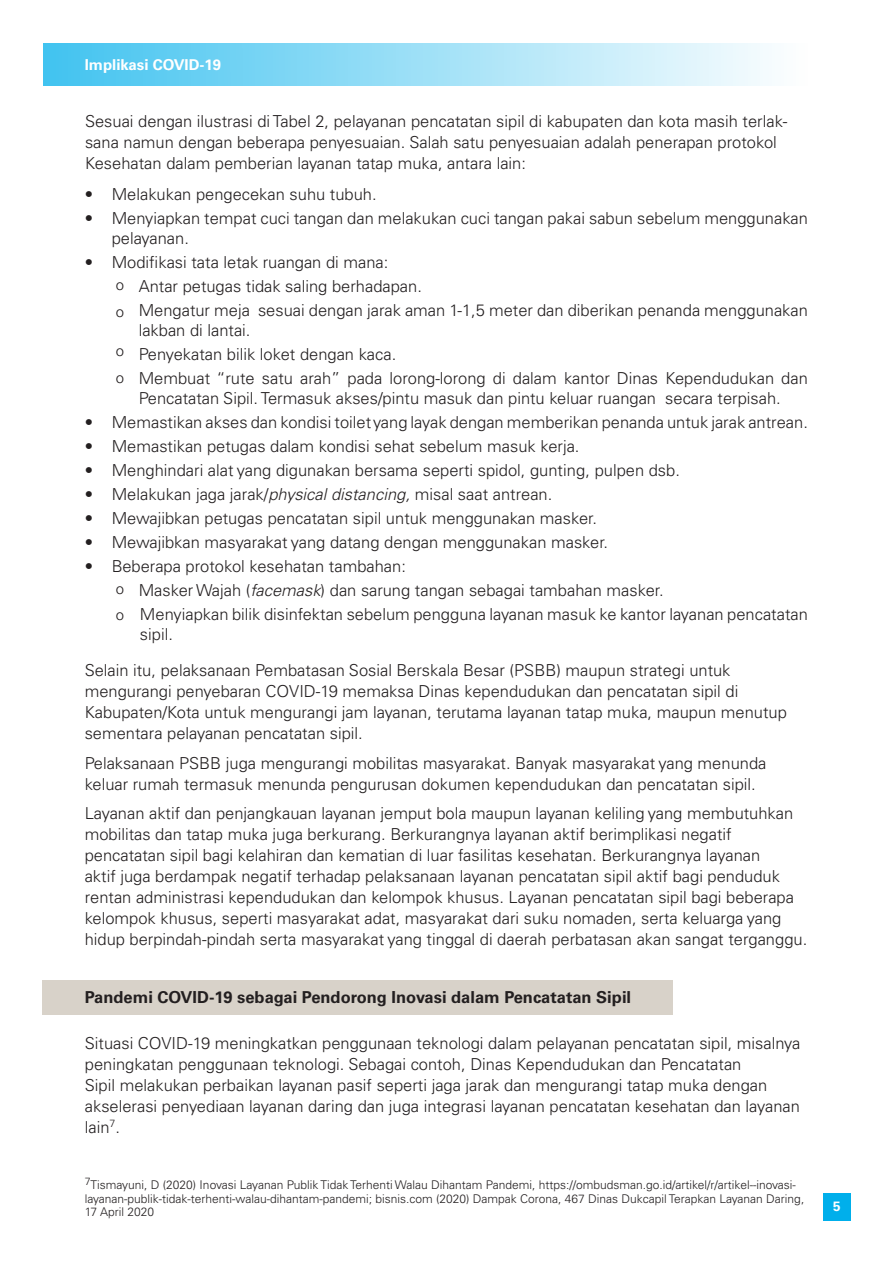
<style>
.page{position:relative;width:893px;height:1263px;background:#fff}
.page>*{position:absolute;margin:0;border:0;box-sizing:border-box;transform-origin:0 0}
.Isi{font:300 16.5px/21px "Univers LT Pro 45";color:#231f20}
.Sub_Judul{font:700 16.5px "Univers LT Pro 65";color:#231f20}
.t1{font:700 15px "Univers LT Pro 65";color:#fff}
.Isi-2{font:300 15px "Univers LT Pro 45";color:#231f20}
.t2{font:700 13.5px "Univers LT Pro 65";color:#fff}
.Isi-3{font:300 12px/13.5px "Univers LT Pro 45";color:#231f20}
.s1{font-style:italic}
</style>
<div class="page">
<div style="left:43px;top:43px;width:807px;height:42px;background:linear-gradient(to right,#41c3f0,#fff)"></div>
<div style="left:823px;top:1193px;width:27px;height:27px;background:#00afeb"></div>
<div style="left:43px;top:981px;width:630px;height:34px;background:#d8d2c9"></div>
<p class="t1" style="left:85px;top:56px;width:138px">Implikasi COVID-19</p>
<p class="Isi" style="left:85px;top:110px;width:704px">Sesuai dengan ilustrasi di Tabel 2, pelayanan pencatatan sipil di kabupaten dan kota masih terlak&shy;sana namun dengan beberapa penyesuaian. Salah satu penyesuaian adalah penerapan protokol<br>Kesehatan dalam pemberian layanan tatap muka, antara lain:</p>
<p class="Isi" style="left:85px;top:183px;width:293px">• Melakukan pengecekan suhu tubuh.</p>
<p class="Isi" style="left:112px;top:208px;width:698px;line-height:19.8px;text-indent:-27px">• Menyiapkan tempat cuci tangan dan melakukan cuci tangan pakai sabun sebelum menggunakan pelayanan.</p>
<p class="Isi" style="left:85px;top:251px;width:305px">• Modifikasi tata letak ruangan di mana:</p>
<p class="Isi" style="left:139px;top:275px;width:285px">Antar petugas tidak saling berhadapan.</p>
<p class="Isi" style="left:139px;top:300px;width:671px;line-height:19.8px">Mengatur meja sesuai dengan jarak aman 1-1,5 meter dan diberikan penanda menggunakan lakban di lantai.</p>
<p class="Isi" style="left:139px;top:343px;width:259px">Penyekatan bilik loket dengan kaca.</p>
<p class="Isi" style="left:139px;top:368px;width:671px;line-height:19.8px">Membuat “rute satu arah” pada lorong-lorong di dalam kantor Dinas Kependudukan dan<br>Pencatatan Sipil. Termasuk akses/pintu masuk dan pintu keluar ruangan secara terpisah.</p>
<p class="Isi" style="left:85px;top:411px;width:725px">• Memastikan akses dan kondisi toilet yang layak dengan memberikan penanda untuk jarak antrean.</p>
<p class="Isi" style="left:85px;top:435px;width:496px">• Memastikan petugas dalam kondisi sehat sebelum masuk kerja.</p>
<p class="Isi" style="left:85px;top:459px;width:597px">• Menghindari alat yang digunakan bersama seperti spidol, gunting, pulpen dsb.</p>
<p class="Isi" style="left:85px;top:483px;width:469px">• Melakukan jaga jarak/<span class="s1">physical distancing,</span> misal saat antrean.</p>
<p class="Isi" style="left:85px;top:507px;width:514px">• Mewajibkan petugas pencatatan sipil untuk menggunakan masker.</p>
<p class="Isi" style="left:85px;top:531px;width:525px">• Mewajibkan masyarakat yang datang dengan menggunakan masker.</p>
<p class="Isi" style="left:85px;top:555px;width:323px">• Beberapa protokol kesehatan tambahan:</p>
<p class="Isi" style="left:139px;top:580px;width:526px">Masker Wajah (<span class="s1">facemask</span>) dan sarung tangan sebagai tambahan masker.</p>
<p class="Isi" style="left:140px;top:604px;width:669px;line-height:19.8px">Menyiapkan bilik disinfektan sebelum pengguna layanan masuk ke kantor layanan pencatatan sipil.</p>
<p class="Isi-2" style="left:116px;top:276px;width:10px">o</p>
<p class="Isi-2" style="left:116px;top:302px;width:10px">o</p>
<p class="Isi-2" style="left:116px;top:342px;width:10px">o</p>
<p class="Isi-2" style="left:116px;top:368px;width:10px">o</p>
<p class="Isi-2" style="left:116px;top:579px;width:10px">o</p>
<p class="Isi-2" style="left:116px;top:606px;width:10px">o</p>
<p class="Isi" style="left:85px;top:660px;width:704px">Selain itu, pelaksanaan Pembatasan Sosial Berskala Besar (PSBB) maupun strategi untuk mengurangi penyebaran COVID-19 memaksa Dinas kependudukan dan pencatatan sipil di Kabupaten/Kota untuk mengurangi jam layanan, terutama layanan tatap muka, maupun menutup sementara pelayanan pencatatan sipil.</p>
<p class="Isi" style="left:85px;top:752px;width:683px">Pelaksanaan PSBB juga mengurangi mobilitas masyarakat. Banyak masyarakat yang menunda keluar rumah termasuk menunda pengurusan dokumen kependudukan dan pencatatan sipil.</p>
<p class="Isi" style="left:85px;top:803px;width:724px">Layanan aktif dan penjangkauan layanan jemput bola maupun layanan keliling yang membutuhkan mobilitas dan tatap muka juga berkurang. Berkurangnya layanan aktif berimplikasi negatif pencatatan sipil bagi kelahiran dan kematian di luar fasilitas kesehatan. Berkurangnya layanan<br>aktif juga berdampak negatif terhadap pelaksanaan layanan pencatatan sipil aktif bagi penduduk rentan administrasi kependudukan dan kelompok khusus. Layanan pencatatan sipil bagi beberapa kelompok khusus, seperti masyarakat adat, masyarakat dari suku nomaden, serta keluarga yang hidup berpindah-pindah serta masyarakat yang tinggal di daerah perbatasan akan sangat terganggu.</p>
<p class="Sub_Judul" style="left:85px;top:987px;width:548px">Pandemi COVID-19 sebagai Pendorong Inovasi dalam Pencatatan Sipil</p>
<p class="Isi" style="left:85px;top:1033px;width:717px">Situasi COVID-19 meningkatkan penggunaan teknologi dalam pelayanan pencatatan sipil, misalnya peningkatan penggunaan teknologi. Sebagai contoh, Dinas Kependudukan dan Pencatatan<br>Sipil melakukan perbaikan layanan pasif seperti jaga jarak dan mengurangi tatap muka dengan akselerasi penyediaan layanan daring dan juga integrasi layanan pencatatan kesehatan dan layanan lain<sup>7</sup>.</p>
<p class="Isi-3" style="left:85px;top:1178px;width:721px"><sup>7</sup>Tismayuni, D (2020) Inovasi Layanan Publik Tidak Terhenti Walau Dihantam Pandemi, https://ombudsman.go.id/artikel/r/artikel--inovasi&shy;layanan-publik-tidak-terhenti-walau-dihantam-pandemi; bisnis.com (2020) Dampak Corona, 467 Dinas Dukcapil Terapkan Layanan Daring,<br>17 April 2020</p>
<p class="t2" style="left:833px;top:1198px;width:9px">5</p>
</div>
